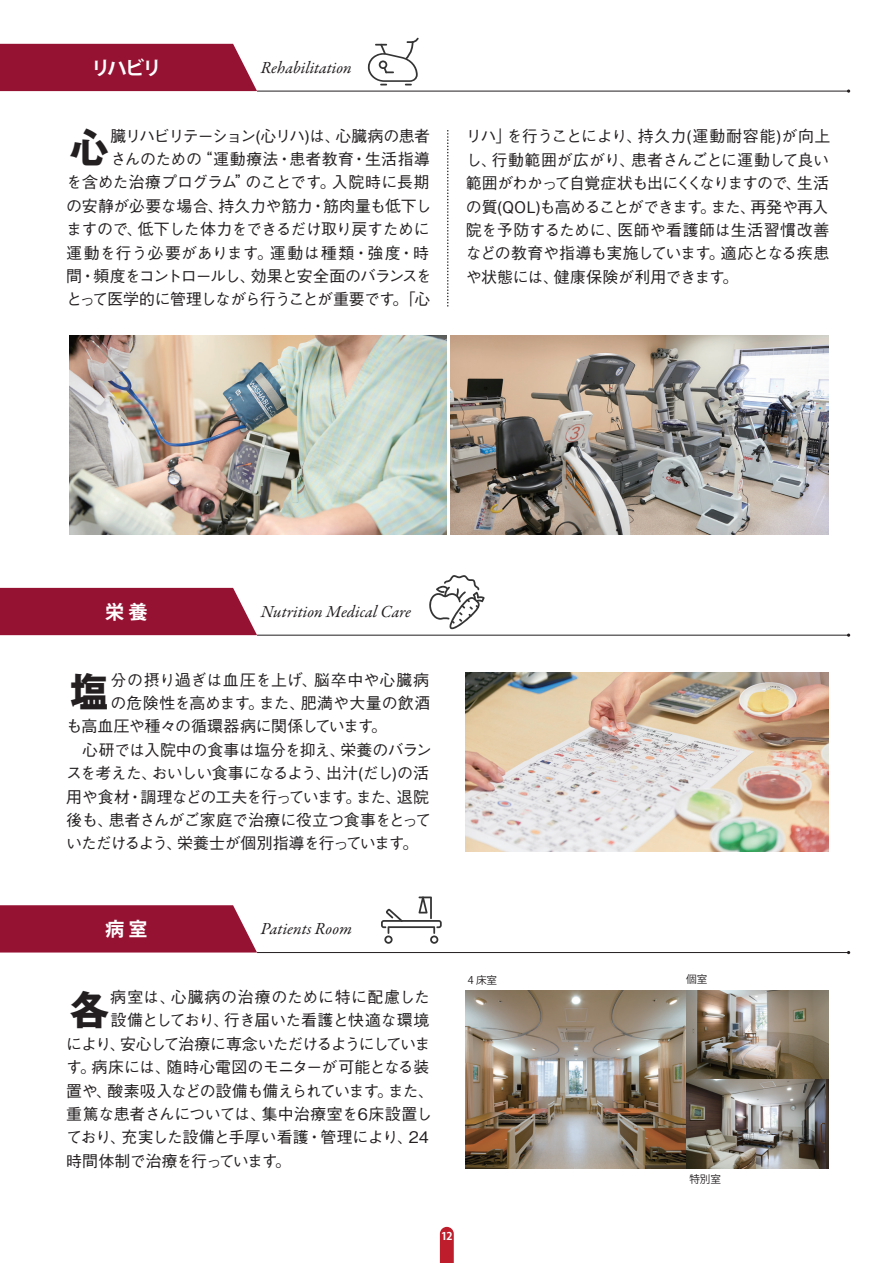
<style>
.page{position:relative;width:893px;height:1263px;background:#fff}
.page>*{position:absolute;margin:0;border:0;box-sizing:border-box;transform-origin:0 0}
.t1{font:700 40.2px "Gothic MB101 Pro";color:#231f20}
.t2{font:700 19.2px "Koz Go Pr 6 N";color:#fff}
.t3{font:italic 16.95px "Garamond Premr Pro";color:#231f20}
.t4{font:500 15.9px/23.4px "Gothic BBB Pro";letter-spacing:-.03em;color:#231f20;text-align:right}
.t5{font:500 15.9px "Gothic BBB Pro";letter-spacing:-.065em;color:#231f20}
.t6{font:500 15.9px "Gothic BBB Pro";letter-spacing:-.05em;color:#231f20}
.t7{font:500 15.9px "Gothic BBB Pro";letter-spacing:-.085em;color:#231f20}
.t8{font:500 15.9px "Gothic BBB Pro";letter-spacing:-.075em;color:#231f20}
.t9{font:500 15.9px "Gothic BBB Pro";color:#231f20}
.t10{font:500 15.9px "Gothic BBB Pro";letter-spacing:.02em;color:#231f20}
.t11{font:500 15.9px "Gothic BBB Pro";letter-spacing:.03em;color:#231f20}
.t12{font:500 15.9px "Gothic BBB Pro";letter-spacing:-.07em;color:#231f20}
.t13{font:10.65px "Koz Go Pr 6 N";letter-spacing:-.015em;color:#231f20}
.t14{font:700 10.65px "Koz Go Pr 6 N";color:#fff}
</style>
<div class="page">
<svg style="left:440px;top:1227px;width:14px;height:36px"></svg>
<svg style="left:447px;top:131px;width:1px;height:176px"></svg>
<svg style="left:367px;top:38px;width:52px;height:47px"></svg>
<div style="left:0;top:44px;width:257px;height:47px;background:#951233"></div>
<hr style="left:257px;top:91px;width:592px;height:1px;background:#231f20">
<div style="left:0;top:588px;width:257px;height:47px;background:#951233"></div>
<hr style="left:257px;top:635px;width:592px;height:1px;background:#231f20">
<div style="left:0;top:905px;width:257px;height:47px;background:#951233"></div>
<hr style="left:257px;top:952px;width:592px;height:1px;background:#231f20">
<svg style="left:381px;top:896px;width:61px;height:48px"></svg>
<svg style="left:429px;top:575px;width:56px;height:54px"></svg>
<img style="left:70px;top:336px;width:377px;height:198px">
<img style="left:451px;top:336px;width:377px;height:198px">
<img style="left:466px;top:990px;width:363px;height:179px">
<img style="left:466px;top:672px;width:363px;height:179px">
<p class="t2" style="left:91px;top:57px;width:72px">リハビリ</p>
<p class="t3" style="left:261px;top:57px;width:93px">Rehabilitation</p>
<p class="t4" style="left:66px;top:122px;width:367px">臓リハビリテーション(心リハ)は、心臓病の患者<br>さんのための“運動療法・患者教育・生活指導<br>を含めた治療プログラム”のことです。入院時に長期の安静が必要な場合、持久力や筋力・筋肉量も低下しますので、低下した体力をできるだけ取り戻すために運動を行う必要があります。運動は種類・強度・時間・頻度をコントロールし、効果と安全面のバランスをとって医学的に管理しながら行うことが重要です。「心</p>
<p class="t4" style="left:466px;top:123px;width:366px;text-align:left">リハ」を行うことにより、持久力(運動耐容能)が向上し、行動範囲が広がり、患者さんごとに運動して良い範囲がわかって自覚症状も出にくくなりますので、生活の質(QOL)も高めることができます。また、再発や再入院を予防するために、医師や看護師は生活習慣改善などの教育や指導も実施しています。適応となる疾患や状態には、健康保険が利用できます。</p>
<h1 class="t1" style="left:70px;top:115px;width:40px">心</h1>
<p class="t2" style="left:105px;top:601px;width:44px">栄 養</p>
<p class="t3" style="left:261px;top:601px;width:152px">Nutrition Medical Care</p>
<p class="t10" style="left:111px;top:667px;width:320px">分の摂り過ぎは血圧を上げ、脳卒中や心臓病</p>
<p class="t9" style="left:111px;top:690px;width:321px">の危険性を高めます。また、肥満や大量の飲酒</p>
<p class="t4" style="left:66px;top:713px;width:322px">も高血圧や種々の循環器病に関係しています。</p>
<p class="t4" style="left:66px;top:736px;width:367px">　心研では入院中の食事は塩分を抑え、栄養のバラン</p>
<p class="t6" style="left:66px;top:760px;width:364px">スを考えた、おいしい食事になるよう、出汁(だし)の活</p>
<p class="t5" style="left:66px;top:784px;width:364px">用や食材・調理などの工夫を行っています。また、退院</p>
<p class="t4" style="left:66px;top:806px;width:366px">後も、患者さんがご家庭で治療に役立つ食事をとって</p>
<p class="t8" style="left:66px;top:831px;width:354px">いただけるよう、栄養士が個別指導を行っています。</p>
<h1 class="t1" style="left:70px;top:659px;width:40px">塩</h1>
<p class="t2" style="left:105px;top:918px;width:44px">病 室</p>
<p class="t3" style="left:261px;top:918px;width:93px">Patients Room</p>
<p class="t11" style="left:111px;top:984px;width:321px">病室は、心臓病の治療のために特に配慮した</p>
<p class="t4" style="left:111px;top:1007px;width:320px">設備としており、行き届いた看護と快適な環境</p>
<p class="t7" style="left:66px;top:1031px;width:366px">により、安心して治療に専念いただけるようにしていま</p>
<p class="t4" style="left:66px;top:1053px;width:365px">す。病床には、随時心電図のモニターが可能となる装</p>
<p class="t5" style="left:66px;top:1078px;width:369px">置や、酸素吸入などの設備も備えられています。また、</p>
<p class="t4" style="left:66px;top:1100px;width:367px">重篤な患者さんについては、集中治療室を6床設置し</p>
<p class="t4" style="left:66px;top:1124px;width:364px">ており、充実した設備と手厚い看護・管理により、24</p>
<p class="t12" style="left:66px;top:1148px;width:226px">時間体制で治療を行っています。</p>
<h1 class="t1" style="left:70px;top:976px;width:40px">各</h1>
<p class="t13" style="left:468px;top:974px;width:31px">4 床室</p>
<p class="t14" style="left:441px;top:1230px;width:13px">12</p>
<p class="t13" style="left:686px;top:973px;width:23px">個室</p>
<p class="t13" style="left:689px;top:1173px;width:33px">特別室</p>
</div>
